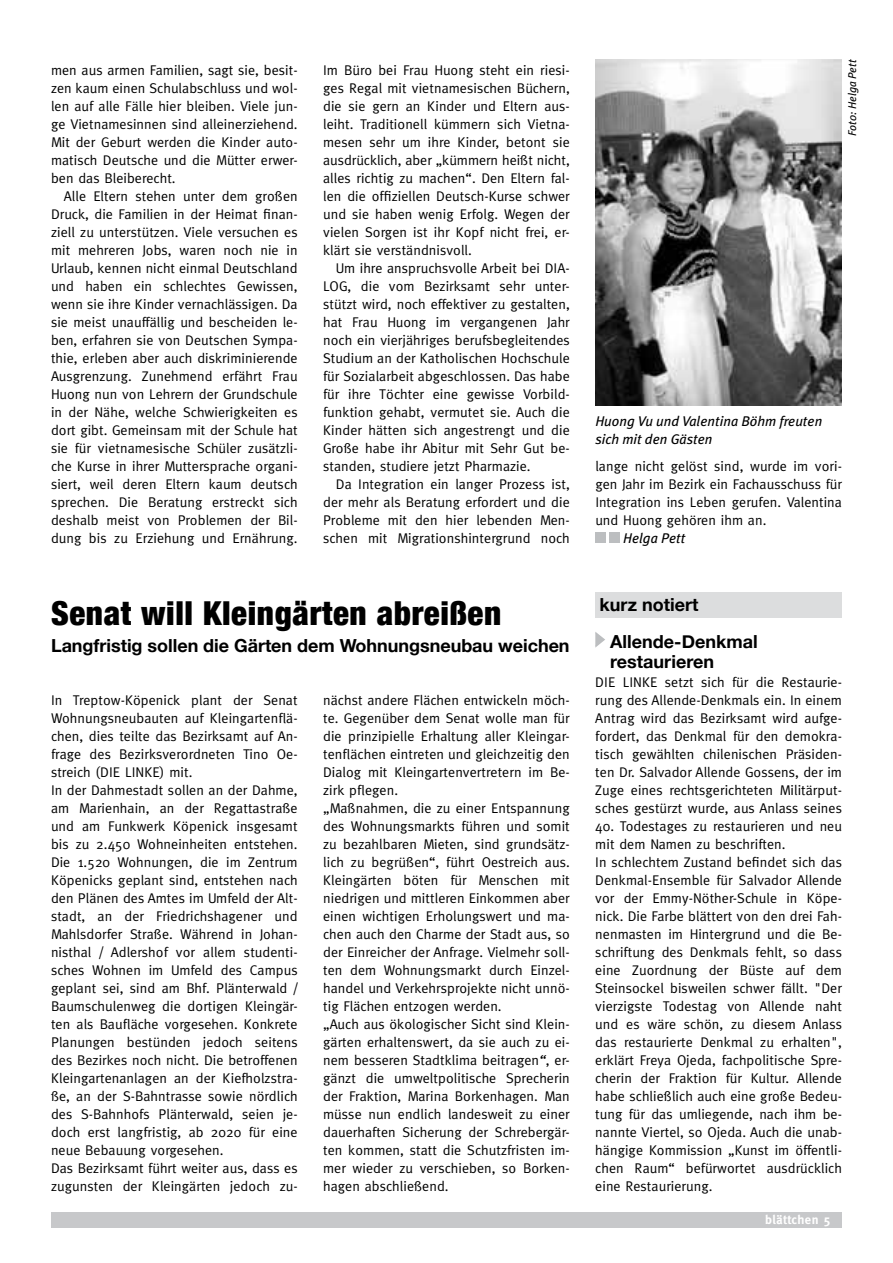
<style>
.page{position:relative;width:893px;height:1263px;background:#fff}
.page>*{position:absolute;margin:0;border:0;box-sizing:border-box;transform-origin:0 0}
.t1{font:900 condensed 33px "Helvetica Neue";letter-spacing:.02em;color:#000}
.t2{font:700 18px/20.2px "Helvetica Neue";color:#000}
.t3{font:14.1px/18px "Meta";letter-spacing:.005em;color:#000;text-align:justify}
.t4{font:italic 14.1px/18px "Meta Plus";color:#000}
.t5{font:700 12.75px "Meta";letter-spacing:.03em;color:#fff}
.t6{font:italic 11.25px "Meta Plus";letter-spacing:.005em;color:#000}
.s1{font-family:"Meta Plus";font-style:italic}
</style>
<div class="page">
<div style="left:51px;top:1212px;width:791px;height:15px;background:#c7c8ca"></div>
<div style="left:595px;top:532px;width:11px;height:11px;background:#bcbec0"></div>
<div style="left:609px;top:532px;width:11px;height:11px;background:#bcbec0"></div>
<img style="left:595px;top:60px;width:247px;height:345px">
<svg style="left:595px;top:632px;width:10px;height:16px"></svg>
<div style="left:595px;top:592px;width:247px;height:25px;background:#dcddde"></div>
<p class="t3" style="left:51px;top:60px;width:248px">men aus armen Familien, sagt sie, besit&shy;zen kaum einen Schulabschluss und wol&shy;len auf alle Fälle hier bleiben. Viele jun&shy;ge Vietnamesinnen sind alleinerziehend.<br>Mit der Geburt werden die Kinder auto&shy;matisch Deutsche und die Mütter erwer&shy;ben das Bleiberecht.</p>
<p class="t3" style="left:51px;top:187px;width:248px;text-indent:13px">Alle Eltern stehen unter dem großen Druck, die Familien in der Heimat finan&shy;ziell zu unterstützen. Viele versuchen es mit mehreren Jobs, waren noch nie in Urlaub, kennen nicht einmal Deutschland und haben ein schlechtes Gewissen, wenn sie ihre Kinder vernachlässigen. Da sie meist unauffällig und bescheiden le&shy;ben, erfahren sie von Deutschen Sympa&shy;thie, erleben aber auch diskriminierende Ausgrenzung. Zunehmend erfährt Frau Huong nun von Lehrern der Grundschule in der Nähe, welche Schwierigkeiten es dort gibt. Gemeinsam mit der Schule hat sie für vietnamesische Schüler zusätzli&shy;che Kurse in ihrer Muttersprache organi&shy;siert, weil deren Eltern kaum deutsch sprechen. Die Beratung erstreckt sich deshalb meist von Problemen der Bil&shy;dung bis zu Erziehung und Ernährung.</p>
<p class="t3" style="left:323px;top:61px;width:248px">Im Büro bei Frau Huong steht ein riesi&shy;ges Regal mit vietnamesischen Büchern, die sie gern an Kinder und Eltern aus&shy;leiht. Traditionell kümmern sich Vietna&shy;mesen sehr um ihre Kinder, betont sie ausdrücklich, aber „kümmern heißt nicht, alles richtig zu machen“. Den Eltern fal&shy;len die offiziellen Deutsch-Kurse schwer und sie haben wenig Erfolg. Wegen der vielen Sorgen ist ihr Kopf nicht frei, er&shy;klärt sie verständnisvoll.</p>
<p class="t3" style="left:323px;top:259px;width:248px;text-indent:13px">Um ihre anspruchsvolle Arbeit bei DIA-LOG, die vom Bezirksamt sehr unter&shy;stützt wird, noch effektiver zu gestalten, hat Frau Huong im vergangenen Jahr noch ein vierjähriges berufsbegleitendes Studium an der Katholischen Hochschule für Sozialarbeit abgeschlossen. Das habe für ihre Töchter eine gewisse Vorbild&shy;funktion gehabt, vermutet sie. Auch die Kinder hätten sich angestrengt und die Große habe ihr Abitur mit Sehr Gut be&shy;standen, studiere jetzt Pharmazie.</p>
<p class="t3" style="left:323px;top:475px;width:248px;text-indent:13px">Da Integration ein langer Prozess ist, der mehr als Beratung erfordert und die Probleme mit den hier lebenden Men&shy;schen mit Migrationshintergrund noch</p>
<p class="t6" style="left:846px;top:136px;width:78px;rotate:-90deg">Fot0: Helga Pett</p>
<p class="t4" style="left:595px;top:412px;width:228px">Huong Vu und Valentina Böhm freuten sich mit den Gästen</p>
<p class="t3" style="left:595px;top:457px;width:248px">lange nicht gelöst sind, wurde im vori&shy;gen Jahr im Bezirk ein Fachausschuss für Integration ins Leben gerufen. Valentina und Huong gehören ihm an.</p>
<p class="t4" style="left:623px;top:529px;width:64px">Helga Pett</p>
<p class="t2" style="left:600px;top:594px;width:101px">kurz notiert</p>
<h1 class="t1" style="left:51px;top:586px;width:452px">Senat will Kleingärten abreißen</h1>
<p class="t2" style="left:51px;top:635px;width:520px">Langfristig sollen die Gärten dem Wohnungsneubau weichen</p>
<p class="t2" style="left:610px;top:630px;width:149px">Allende-Denkmal restaurieren</p>
<p class="t3" style="left:595px;top:672px;width:248px">DIE LINKE setzt sich für die Restaurie&shy;rung des Allende-Denkmals ein. In einem Antrag wird das Bezirksamt wird aufge&shy;fordert, das Denkmal für den demokra&shy;tisch gewählten chilenischen Präsiden&shy;ten Dr. Salvador Allende Gossens, der im Zuge eines rechtsgerichteten Militärput&shy;sches gestürzt wurde, aus Anlass seines</p>
<p class="t3" style="left:595px;top:817px;width:248px;text-align:left">40. Todestages zu restaurieren und neu mit dem Namen zu beschriften.<br>In schlechtem Zustand befindet sich das Denkmal-Ensemble für Salvador Allende vor der Emmy-Nöther-Schule in Köpe&shy;nick. Die Farbe blättert von den drei Fah&shy;nenmasten im Hintergrund und die Be&shy;schriftung des Denkmals fehlt, so dass eine Zuordnung der Büste auf dem Steinsockel bisweilen schwer fällt. "Der vierzigste Todestag von Allende naht und es wäre schön, zu diesem Anlass das restaurierte Denkmal zu erhalten", erklärt Freya Ojeda, fachpolitische Spre&shy;cherin der Fraktion für Kultur. Allende habe schließlich auch eine große Bedeu&shy;tung für das umliegende, nach ihm be&shy;nannte Viertel, so Ojeda. Auch die unab&shy;hängige Kommission „Kunst im öffentli&shy;chen Raum“ befürwortet ausdrücklich eine Restaurierung.</p>
<p class="t3" style="left:51px;top:690px;width:248px;text-align:left">In Treptow-Köpenick plant der Senat Wohnungsneubauten auf Kleingartenflä&shy;chen, dies teilte das Bezirksamt auf An&shy;frage des Bezirksverordneten Tino Oe&shy;streich (DIE LINKE) mit.<br>In der Dahmestadt sollen an der Dahme, am Marienhain, an der Regattastraße und am Funkwerk Köpenick insgesamt bis zu 2.450 Wohneinheiten entstehen.<br>Die 1.520 Wohnungen, die im Zentrum Köpenicks geplant sind, entstehen nach den Plänen des Amtes im Umfeld der Alt&shy;stadt, an der Friedrichshagener und Mahlsdorfer Straße. Während in Johan&shy;nisthal / Adlershof vor allem studenti&shy;sches Wohnen im Umfeld des Campus geplant sei, sind am Bhf. Plänterwald / Baumschulenweg die dortigen Kleingär&shy;ten als Baufläche vorgesehen. Konkrete Planungen bestünden jedoch seitens des Bezirkes noch nicht. Die betroffenen Kleingartenanlagen an der Kiefholzstra&shy;ße, an der S-Bahntrasse sowie nördlich des S-Bahnhofs Plänterwald, seien je&shy;doch erst langfristig, ab 2020 für eine neue Bebauung vorgesehen.<br>Das Bezirksamt führt weiter aus, dass es zugunsten der Kleingärten jedoch zu-</p>
<p class="t3" style="left:323px;top:691px;width:248px;text-align:left">nächst andere Flächen entwickeln möch&shy;te. Gegenüber dem Senat wolle man für die prinzipielle Erhaltung aller Kleingar&shy;tenflächen eintreten und gleichzeitig den Dialog mit Kleingartenvertretern im Be&shy;zirk pflegen.<br>„Maßnahmen, die zu einer Entspannung des Wohnungsmarkts führen und somit zu bezahlbaren Mieten, sind grundsätz&shy;lich zu begrüßen“, führt Oestreich aus.<br>Kleingärten böten für Menschen mit niedrigen und mittleren Einkommen aber einen wichtigen Erholungswert und ma&shy;chen auch den Charme der Stadt aus, so der Einreicher der Anfrage. Vielmehr soll&shy;ten dem Wohnungsmarkt durch Einzel&shy;handel und Verkehrsprojekte nicht unnö&shy;tig Flächen entzogen werden.<br>„Auch aus ökologischer Sicht sind Klein&shy;gärten erhaltenswert, da sie auch zu ei&shy;nem besseren Stadtklima beitragen<span class="s1">“</span>, er&shy;gänzt die umweltpolitische Sprecherin der Fraktion, Marina Borkenhagen. Man müsse nun endlich landesweit zu einer dauerhaften Sicherung der Schrebergär&shy;ten kommen, statt die Schutzfristen im&shy;mer wieder zu verschieben, so Borken&shy;hagen abschließend.</p>
<p class="t5" style="left:765px;top:1212px;width:67px">blättchen 5</p>
</div>
